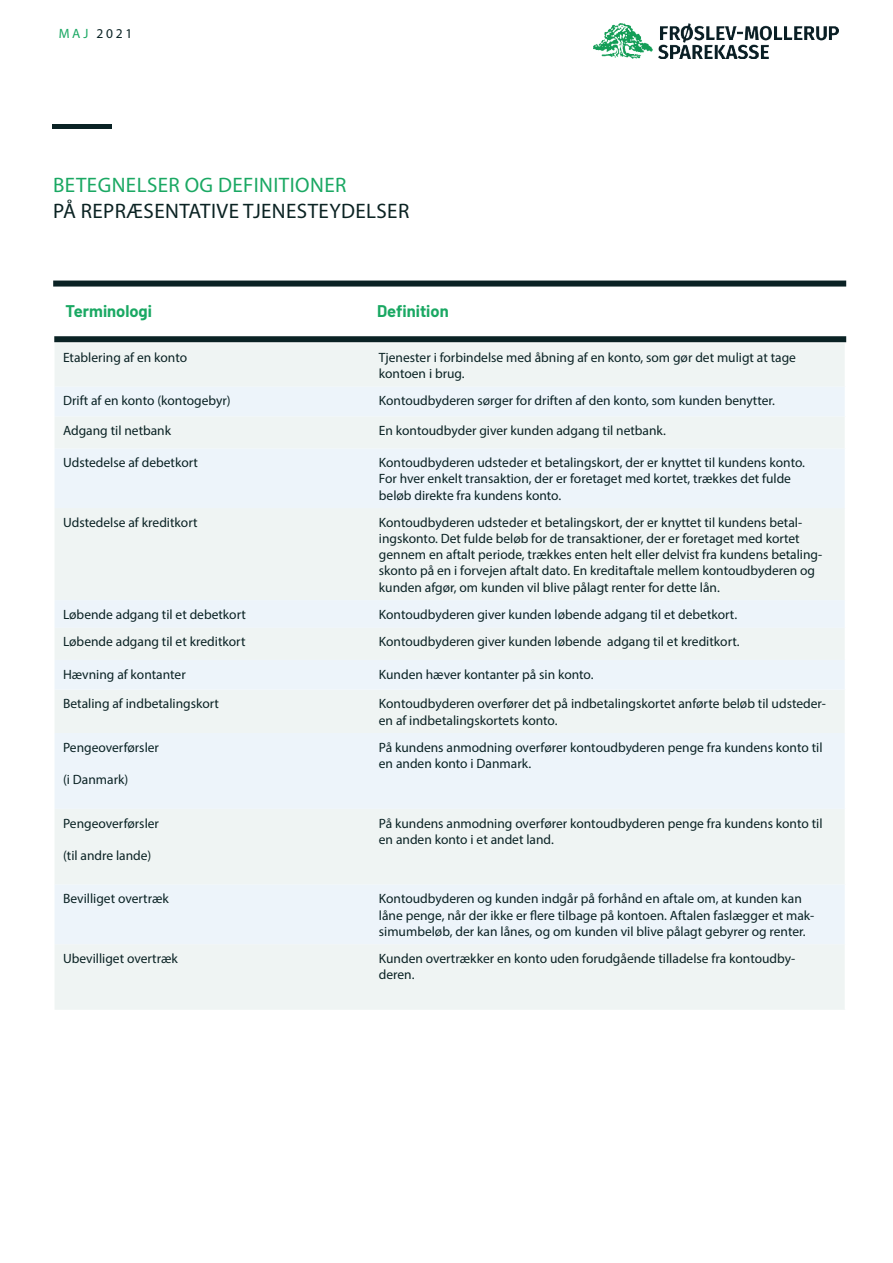
<style>
.page{position:relative;width:893px;height:1263px;background:#fff}
.page>*{position:absolute;margin:0;border:0;box-sizing:border-box;transform-origin:0 0}
.t1{font:21px "Myriad Pro";letter-spacing:.02em;color:#0b2323}
.t2{font:21px "Myriad Pro";letter-spacing:.02em;color:#1aa863}
.t3{font:700 16.5px "Barlow";color:#1aa863}
.t4{font:13.5px/16.2px "Myriad Pro";color:#0a2224}
.s1{color:#1aa863}
</style>
<div class="page">
<img style="left:593px;top:23px;width:246px;height:36px">
<hr style="left:52px;top:124px;width:60px;height:4px;background:#0a2224">
<div style="left:54px;top:336px;width:792px;height:6px;background:#0a2224"></div>
<div style="left:53px;top:281px;width:793px;height:6px;background:#0a2224"></div>
<div style="left:55px;top:343px;width:790px;height:667px;background:#eff4f3"></div>
<div style="left:55px;top:387px;width:790px;height:557px;background:#eff4fa"></div>
<p class="t4" style="left:59px;top:25px;width:75px"><span class="s1">MAJ</span> 2021</p>
<h1 class="t2" style="left:53px;top:172px;width:295px">BETEGNELSER OG DEFINITIONER</h1>
<h1 class="t1" style="left:53px;top:198px;width:358px">PÅ REPRÆSENTATIVE TJENESTEYDELSER</h1>
<p class="t3" style="left:66px;top:298px;width:88px">Terminologi</p>
<p class="t3" style="left:377px;top:298px;width:73px">Definition</p>
<p class="t4" style="left:63px;top:349px;width:126px">Etablering af en konto</p>
<p class="t4" style="left:379px;top:349px;width:419px">Tjenester i forbindelse med åbning af en konto, som gør det muligt at tage kontoen i brug.</p>
<p class="t4" style="left:63px;top:392px;width:169px">Drift af en konto (kontogebyr)</p>
<p class="t4" style="left:379px;top:392px;width:398px">Kontoudbyderen sørger for driften af den konto, som kunden benytter.</p>
<p class="t4" style="left:63px;top:422px;width:110px">Adgang til netbank</p>
<p class="t4" style="left:379px;top:422px;width:289px">En kontoudbyder giver kunden adgang til netbank.</p>
<p class="t4" style="left:63px;top:454px;width:136px">Udstedelse af debetkort</p>
<p class="t4" style="left:379px;top:454px;width:428px">Kontoudbyderen udsteder et betalingskort, der er knyttet til kundens konto.<br>For hver enkelt transaktion, der er foretaget med kortet, trækkes det fulde beløb direkte fra kundens konto.</p>
<p class="t4" style="left:63px;top:514px;width:136px">Udstedelse af kreditkort</p>
<p class="t4" style="left:379px;top:514px;width:445px">Kontoudbyderen udsteder et betalingskort, der er knyttet til kundens betal&shy;ingskonto. Det fulde beløb for de transaktioner, der er foretaget med kortet gennem en aftalt periode, trækkes enten helt eller delvist fra kundens betaling&shy;skonto på en i forvejen aftalt dato. En kreditaftale mellem kontoudbyderen og kunden afgør, om kunden vil blive pålagt renter for dette lån.</p>
<p class="t4" style="left:63px;top:606px;width:184px">Løbende adgang til et debetkort</p>
<p class="t4" style="left:379px;top:606px;width:360px">Kontoudbyderen giver kunden løbende adgang til et debetkort.</p>
<p class="t4" style="left:63px;top:634px;width:184px">Løbende adgang til et kreditkort</p>
<p class="t4" style="left:379px;top:634px;width:362px">Kontoudbyderen giver kunden løbende adgang til et kreditkort.</p>
<p class="t4" style="left:63px;top:666px;width:124px">Hævning af kontanter</p>
<p class="t4" style="left:379px;top:666px;width:216px">Kunden hæver kontanter på sin konto.</p>
<p class="t4" style="left:63px;top:695px;width:158px">Betaling af indbetalingskort</p>
<p class="t4" style="left:379px;top:695px;width:449px">Kontoudbyderen overfører det på indbetalingskortet anførte beløb til udsteder&shy;en af indbetalingskortets konto.</p>
<p class="t4" style="left:63px;top:739px;width:97px">Pengeoverførsler</p>
<p class="t4" style="left:63px;top:771px;width:67px">(i Danmark)</p>
<p class="t4" style="left:379px;top:739px;width:445px">På kundens anmodning overfører kontoudbyderen penge fra kundens konto til en anden konto i Danmark.</p>
<p class="t4" style="left:63px;top:815px;width:97px">Pengeoverførsler</p>
<p class="t4" style="left:63px;top:847px;width:90px">(til andre lande)</p>
<p class="t4" style="left:379px;top:815px;width:445px">På kundens anmodning overfører kontoudbyderen penge fra kundens konto til en anden konto i et andet land.</p>
<p class="t4" style="left:63px;top:890px;width:107px">Bevilliget overtræk</p>
<p class="t4" style="left:379px;top:890px;width:437px">Kontoudbyderen og kunden indgår på forhånd en aftale om, at kunden kan låne penge, når der ikke er flere tilbage på kontoen. Aftalen faslægger et mak&shy;simumbeløb, der kan lånes, og om kunden vil blive pålagt gebyrer og renter.</p>
<p class="t4" style="left:63px;top:950px;width:116px">Ubevilliget overtræk</p>
<p class="t4" style="left:379px;top:950px;width:418px">Kunden overtrækker en konto uden forudgående tilladelse fra kontoudby&shy;deren.</p>
</div>
